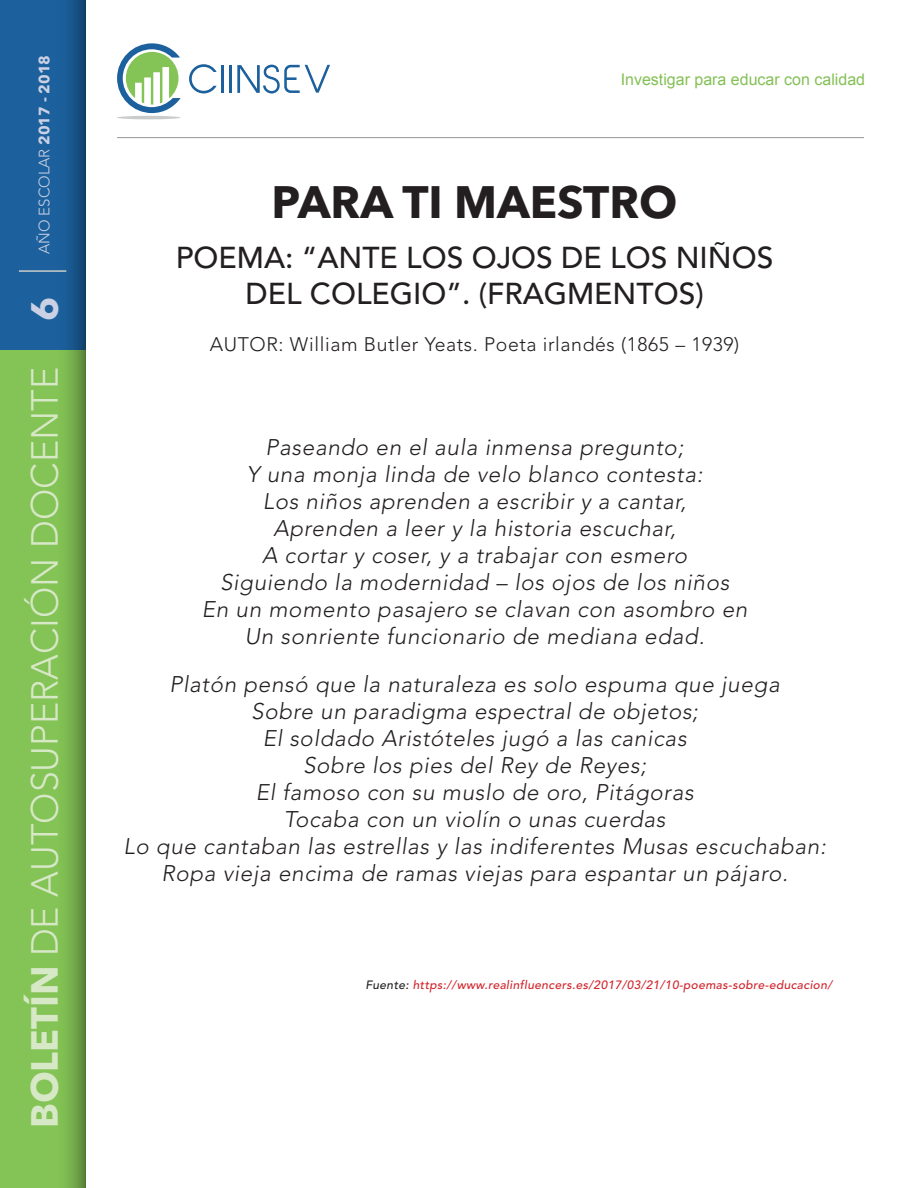
<style>
.page{position:relative;width:918px;height:1188px;background:#fff}
.page>*{position:absolute;margin:0;border:0;box-sizing:border-box;transform-origin:0 0}
.t1{font:700 45px "Avenir Next LT Pro";color:#231f20}
.t2{font:300 37.5px "Avenir LT Std";color:#d7e8c7}
.t3{font:500 30px/36px "Avenir LT Std";color:#231f20;text-align:center}
.t4{font:italic 300 22.5px/27px "Avenir LT Std";letter-spacing:.03em;color:#231f20;text-align:center}
.t5{font:300 19.5px "Avenir LT Std";letter-spacing:.03em;color:#231f20}
.t6{font:16.05px "Arial";color:#84c056}
.t7{font:300 15px "Avenir LT Std";color:#cad1e4}
.t8{font:italic 500 12px "Avenir LT Std";letter-spacing:.03em;color:#d1232a}
.s1{font-family:"Avenir Next LT Pro";font-weight:700}
.s2{font-family:"Avenir Next LT Pro";font-weight:700;color:#cad1e4}
.s3{color:#231f20}
</style>
<div class="page">
<svg style="left:117px;top:43px;width:64px;height:70px"></svg>
<hr style="left:117px;top:116px;width:64px;height:3px;background:#cacccb;border-radius:50%">
<hr style="left:221px;top:65px;width:3px;height:28px;background:#1c619d">
<hr style="left:229px;top:65px;width:3px;height:28px;background:#1c619d">
<svg style="left:237px;top:65px;width:93px;height:28px"></svg>
<svg style="left:189px;top:64px;width:28px;height:29px"></svg>
<hr style="left:117px;top:137px;width:747px;height:1px;background:#939598">
<div style="left:0;top:350px;width:85px;height:838px;background:#84c355"></div>
<div style="left:0;top:0;width:85px;height:350px;background:#1c619d"></div>
<svg style="left:66px;top:0;width:19px;height:1188px"></svg>
<hr style="left:19px;top:270px;width:47px;height:2px;background:#cacccb">
<p class="t7" style="left:35px;top:254px;width:200px;rotate:-90deg">año escolar <span class="s1">2017 - 2018</span></p>
<h2 class="t2" style="left:23px;top:1128px;width:833px;rotate:-90deg"><span class="s1">Boletín</span> de Autosuperación Docente <span class="s2">6</span></h2>
<p class="t6" style="left:621px;top:69px;width:246px">Investigar para educar con calidad</p>
<h1 class="t1" style="left:272px;top:175px;width:404px">PARA TI MAESTRO</h1>
<h3 class="t3" style="left:176px;top:241px;width:599px">POEMA: “ANTE LOS OJOS DE LOS NIÑOS<br>DEL COLEGIO”. (FRAGMENTOS)</h3>
<p class="t5" style="left:210px;top:333px;width:531px">Autor: William Butler Yeats. Poeta irlandés (1865 – 1939)</p>
<p class="t4" style="left:202px;top:434px;width:547px">Paseando en el aula inmensa pregunto;<br>Y una monja linda de velo blanco contesta:<br>Los niños aprenden a escribir y a cantar,<br>Aprenden a leer y la historia escuchar,<br>A cortar y coser, y a trabajar con esmero<br>Siguiendo la modernidad – los ojos de los niños<br>En un momento pasajero se clavan con asombro en Un sonriente funcionario de mediana edad.</p>
<p class="t4" style="left:123px;top:672px;width:704px">Platón pensó que la naturaleza es solo espuma que juega<br>Sobre un paradigma espectral de objetos;<br>El soldado Aristóteles jugó a las canicas<br>Sobre los pies del Rey de Reyes;<br>El famoso con su muslo de oro, Pitágoras<br>Tocaba con un violín o unas cuerdas<br>Lo que cantaban las estrellas y las indiferentes Musas escuchaban:<br>Ropa vieja encima de ramas viejas para espantar un pájaro.</p>
<p class="t8" style="left:365px;top:978px;width:468px"><span class="s3">Fuente:</span> https://www.realinfluencers.es/2017/03/21/10-poemas-sobre-educacion/</p>
</div>
